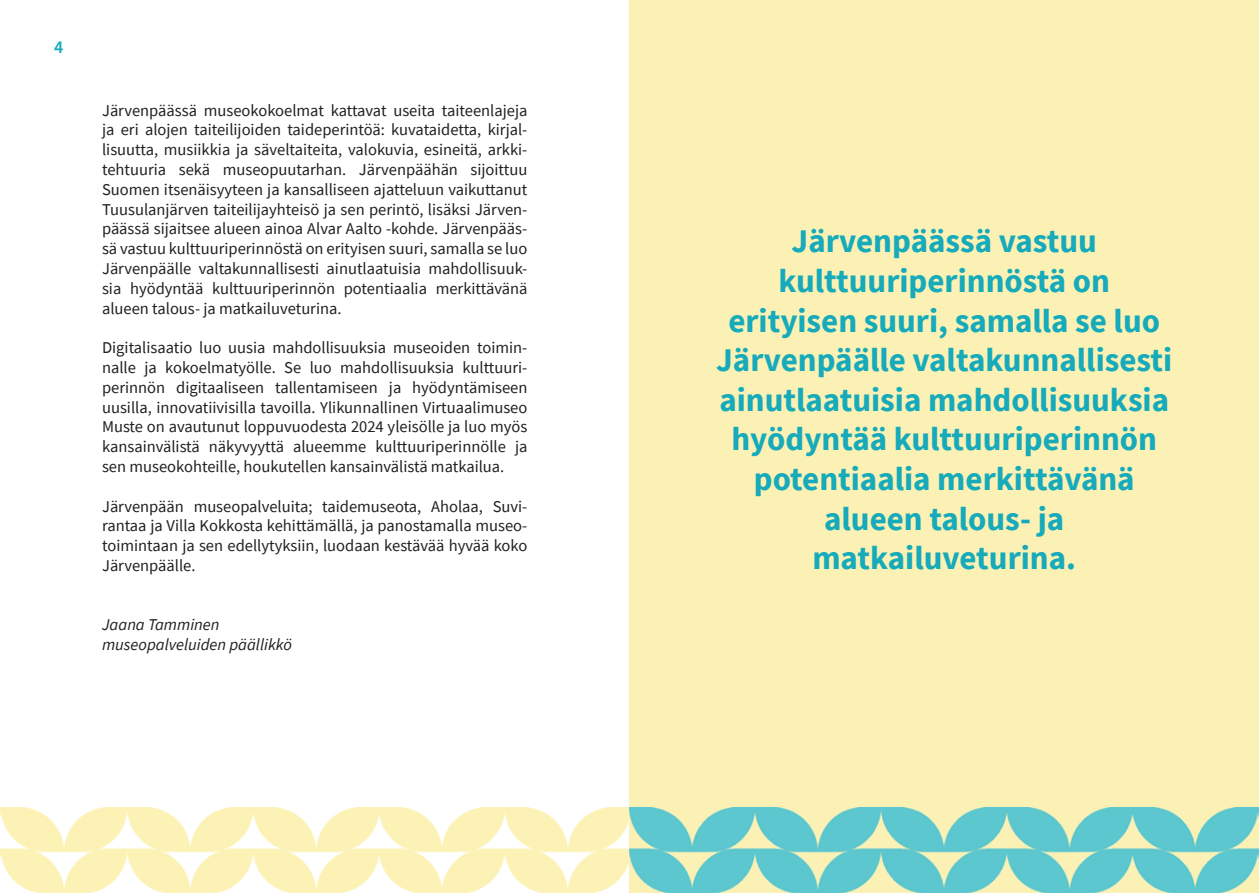
<style>
.page{position:relative;width:1259px;height:893px;background:#fff}
.page>*{position:absolute;margin:0;border:0;box-sizing:border-box;transform-origin:0 0}
.nosto{font:700 33px/39.6px "Source Sans Pro";color:#16aabb;text-align:center}
.t1{font:600 18px "Source Sans Pro";color:#16aabb}
.t2{font:16.5px/19.8px "Source Sans Pro";color:#231f20;text-align:justify}
.t3{font:italic 16.5px "Source Sans Pro";color:#231f20}
</style>
<div class="page">
<div style="left:629px;top:0;width:630px;height:893px;background:#fbf1b5"></div>
<img style="left:0;top:808px;width:1259px;height:85px">
<p class="t1" style="left:54px;top:35px;width:11px">4</p>
<p class="t2" style="left:102px;top:100px;width:427px">Järvenpäässä museokokoelmat kattavat useita taiteenlajeja ja eri alojen taiteilijoiden taideperintöä: kuvataidetta, kirjal&shy;lisuutta, musiikkia ja säveltaiteita, valokuvia, esineitä, arkki&shy;tehtuuria sekä museopuutarhan. Järvenpäähän sijoittuu Suomen itsenäisyyteen ja kansalliseen ajatteluun vaikuttanut Tuusulanjärven taiteilijayhteisö ja sen perintö, lisäksi Järven&shy;päässä sijaitsee alueen ainoa Alvar Aalto -kohde. Järvenpääs&shy;sä vastuu kulttuuriperinnöstä on erityisen suuri, samalla se luo Järvenpäälle valtakunnallisesti ainutlaatuisia mahdollisuuk&shy;sia hyödyntää kulttuuriperinnön potentiaalia merkittävänä alueen talous- ja matkailuveturina.</p>
<p class="t2" style="left:102px;top:338px;width:427px">Digitalisaatio luo uusia mahdollisuuksia museoiden toimin&shy;nalle ja kokoelmatyölle. Se luo mahdollisuuksia kulttuuri&shy;perinnön digitaaliseen tallentamiseen ja hyödyntämiseen uusilla, innovatiivisilla tavoilla. Ylikunnallinen Virtuaalimuseo Muste on avautunut loppuvuodesta 2024 yleisölle ja luo myös kansainvälistä näkyvyyttä alueemme kulttuuriperinnölle ja sen museokohteille, houkutellen kansainvälistä matkailua.</p>
<p class="t2" style="left:102px;top:496px;width:427px">Järvenpään museopalveluita; taidemuseota, Aholaa, Suvi&shy;rantaa ja Villa Kokkosta kehittämällä, ja panostamalla museo&shy;toimintaan ja sen edellytyksiin, luodaan kestävää hyvää koko Järvenpäälle.</p>
<p class="t3" style="left:102px;top:614px;width:119px">Jaana Tamminen</p>
<p class="t3" style="left:102px;top:634px;width:191px">museopalveluiden päällikkö</p>
<p class="nosto" style="left:716px;top:221px;width:457px">Järvenpäässä vastuu kulttuuriperinnöstä on erityisen suuri, samalla se luo<br>Järvenpäälle valtakunnallisesti ainutlaatuisia mahdollisuuksia hyödyntää kulttuuriperinnön potentiaalia merkittävänä alueen talous- ja matkailuveturina.</p>
</div>
